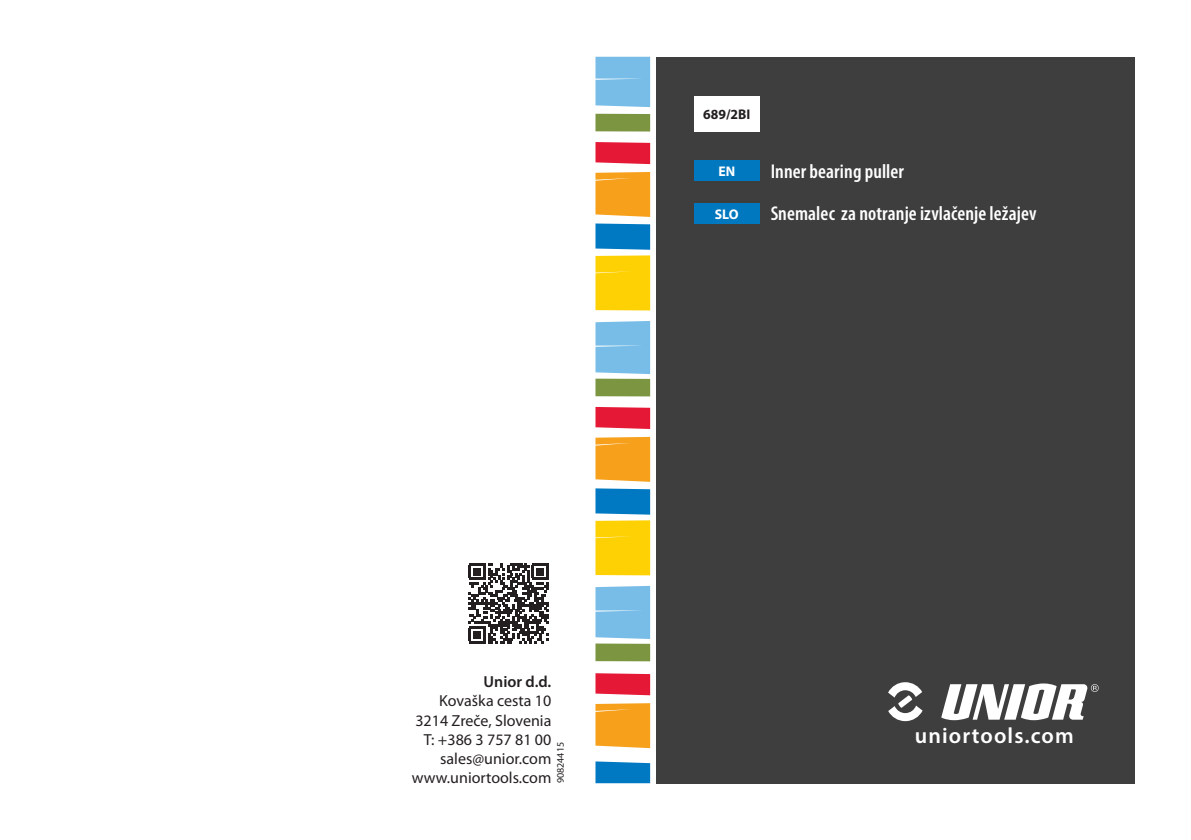
<style>
.page{position:relative;width:1191px;height:840px;background:#fff}
.page>*{position:absolute;margin:0;border:0;box-sizing:border-box;transform-origin:0 0}
.t1{font:600 22px "Myriad Pro";letter-spacing:.05em;color:#fff}
.t2{font:600 condensed 20px/42.2px "Myriad Pro";letter-spacing:.005em;color:#fff}
.t3{font:16px/19.2px "Myriad Pro";color:#231f20;text-align:right}
.t4{font:600 16px "Myriad Pro";color:#231f20}
.t5{font:700 14px "Myriad Pro";color:#231f20}
.t6{font:700 14px "Myriad Pro";color:#fff}
.t7{font:10px "Myriad Pro";color:#231f20}
</style>
<div class="page">
<div style="left:595px;top:643px;width:55px;height:18px;background:#7b9540"></div>
<svg style="left:595px;top:585px;width:55px;height:53px;background:#7ec0e9"></svg>
<svg style="left:595px;top:673px;width:55px;height:22px"></svg>
<svg style="left:595px;top:761px;width:55px;height:21px"></svg>
<svg style="left:595px;top:703px;width:55px;height:44px;background:#f6a323"></svg>
<div style="left:595px;top:378px;width:55px;height:18px;background:#7b9540"></div>
<svg style="left:595px;top:321px;width:55px;height:53px;background:#7dbfe8"></svg>
<svg style="left:595px;top:407px;width:55px;height:22px"></svg>
<svg style="left:595px;top:488px;width:55px;height:26px"></svg>
<svg style="left:595px;top:436px;width:55px;height:45px;background:#f6a527"></svg>
<div style="left:595px;top:520px;width:55px;height:55px;background:#fed105"></div>
<div style="left:595px;top:114px;width:55px;height:17px;background:#7b9540"></div>
<div style="left:595px;top:57px;width:55px;height:50px;background:#78bde8"></div>
<svg style="left:595px;top:142px;width:55px;height:22px"></svg>
<svg style="left:595px;top:223px;width:55px;height:26px"></svg>
<svg style="left:595px;top:172px;width:55px;height:45px;background:#f6a527"></svg>
<div style="left:595px;top:255px;width:55px;height:55px;background:#fed105"></div>
<div style="left:656px;top:57px;width:478px;height:725px;background:#3e3e3f"></div>
<svg style="left:941px;top:683px;width:157px;height:36px"></svg>
<svg style="left:888px;top:682px;width:34px;height:38px"></svg>
<svg style="left:468px;top:565px;width:76px;height:79px"></svg>
<svg style="left:469px;top:563px;width:80px;height:80px"></svg>
<div style="left:694px;top:96px;width:65px;height:35px;background:#fff"></div>
<div style="left:694px;top:160px;width:65px;height:21px;background:#0078c0"></div>
<div style="left:694px;top:203px;width:65px;height:21px;background:#0078c0"></div>
<p class="t5" style="left:703px;top:105px;width:49px">689/2BI</p>
<p class="t6" style="left:718px;top:162px;width:18px">EN</p>
<p class="t6" style="left:715px;top:205px;width:25px">SLO</p>
<p class="t2" style="left:770px;top:150px;width:267px">Inner bearing puller<br>Snemalec za notranje izvlačenje ležajev</p>
<p class="t4" style="left:483px;top:671px;width:69px">Unior d.d.</p>
<p class="t3" style="left:412px;top:690px;width:141px">Kovaška cesta 10<br>3214 Zreče, Slovenia<br>T: +386 3 757 81 00 sales@unior.com www.uniortools.com</p>
<p class="t7" style="left:554px;top:782px;width:43px;rotate:-90deg">90824415</p>
<h1 class="t1" style="left:915px;top:721px;width:160px">uniortools.com</h1>
</div>
